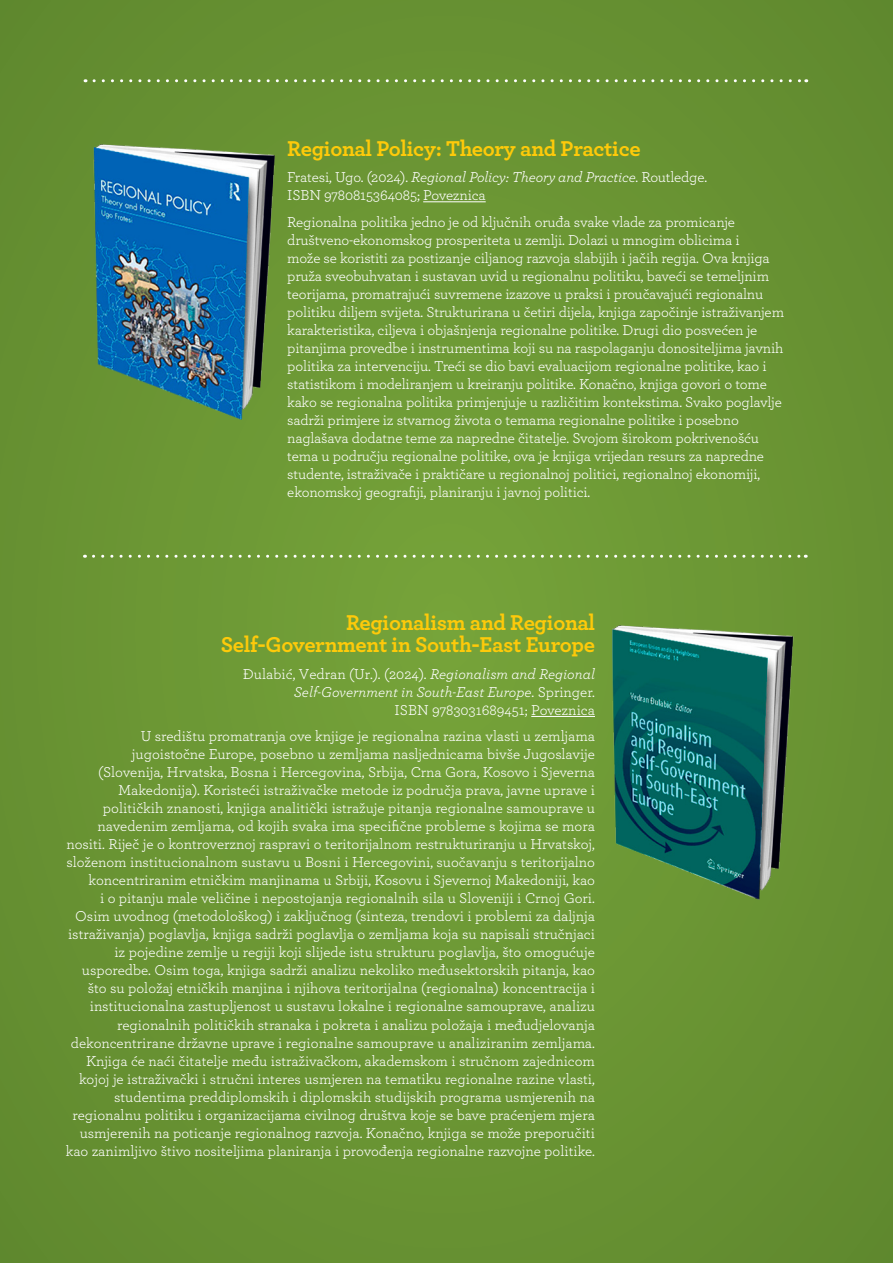
<style>
.page{position:relative;width:893px;height:1263px;background:#699433}
.page>*{position:absolute;margin:0;border:0;box-sizing:border-box;transform-origin:0 0}
.t1{font:700 22.5px/22.5px "Archer Pro";letter-spacing:-.015em;color:#feca0a;text-align:right}
.Tekst-publikacije-D{font:15px/18px "Archer Pro";color:#fff;text-align:right}
.Tekst-publikacije-L{font:15px/18px "Archer Pro";letter-spacing:-.01em;color:#fff}
.s1{font-style:italic}
</style>
<div class="page">
<img style="left:93px;top:144px;width:182px;height:276px">
<hr style="left:423px;top:201px;width:63px;height:1px;background:#fff">
<svg style="left:94px;top:79px;width:713px;height:3px"></svg>
<svg style="left:93px;top:555px;width:713px;height:3px"></svg>
<hr style="left:531px;top:716px;width:64px;height:1px;background:#fff">
<img style="left:612px;top:625px;width:182px;height:275px">
<p class="t1" style="left:287px;top:136px;width:355px">Regional Policy: Theory and Practice</p>
<p class="Tekst-publikacije-L" style="left:287px;top:168px;width:421px">Fratesi, Ugo. (2024). <span class="s1">Regional Policy: Theory and Practice.</span> Routledge.<br>ISBN 9780815364085; Poveznica</p>
<p class="Tekst-publikacije-L" style="left:287px;top:212px;width:498px">Regionalna politika jedno je od ključnih oruđa svake vlade za promicanje društveno-ekonomskog prosperiteta u zemlji. Dolazi u mnogim oblicima i<br>može se koristiti za postizanje ciljanog razvoja slabijih i jačih regija. Ova knjiga pruža sveobuhvatan i sustavan uvid u regionalnu politiku, baveći se temeljnim teorijama, promatrajući suvremene izazove u praksi i proučavajući regionalnu politiku diljem svijeta. Strukturirana u četiri dijela, knjiga započinje istraživanjem karakteristika, ciljeva i objašnjenja regionalne politike. Drugi dio posvećen je pitanjima provedbe i instrumentima koji su na raspolaganju donositeljima javnih politika za intervenciju. Treći se dio bavi evaluacijom regionalne politike, kao i statistikom i modeliranjem u kreiranju politike. Konačno, knjiga govori o tome kako se regionalna politika primjenjuje u različitim kontekstima. Svako poglavlje sadrži primjere iz stvarnog života o temama regionalne politike i posebno naglašava dodatne teme za napredne čitatelje. Svojom širokom pokrivenošću tema u području regionalne politike, ova je knjiga vrijedan resurs za napredne studente, istraživače i praktičare u regionalnoj politici, regionalnoj ekonomiji, ekonomskoj geografiji, planiranju i javnoj politici.</p>
<p class="t1" style="left:221px;top:610px;width:376px">Regionalism and Regional<br>Self-Government in South-East Europe</p>
<p class="Tekst-publikacije-D" style="left:243px;top:664px;width:354px">Đulabić, Vedran (Ur.). (2024). <span class="s1">Regionalism and Regional<br>Self-Government in South-East Europe</span>. Springer.<br>ISBN 9783031689451; Poveznica</p>
<p class="Tekst-publikacije-D" style="left:66px;top:727px;width:531px">U središtu promatranja ove knjige je regionalna razina vlasti u zemljama jugoistočne Europe, posebno u zemljama nasljednicama bivše Jugoslavije (Slovenija, Hrvatska, Bosna i Hercegovina, Srbija, Crna Gora, Kosovo i Sjeverna Makedonija). Koristeći istraživačke metode iz područja prava, javne uprave i političkih znanosti, knjiga analitički istražuje pitanja regionalne samouprave u navedenim zemljama, od kojih svaka ima specifične probleme s kojima se mora nositi. Riječ je o kontroverznoj raspravi o teritorijalnom restrukturiranju u Hrvatskoj, složenom institucionalnom sustavu u Bosni i Hercegovini, suočavanju s teritorijalno koncentriranim etničkim manjinama u Srbiji, Kosovu i Sjevernoj Makedoniji, kao<br>i o pitanju male veličine i nepostojanja regionalnih sila u Sloveniji i Crnoj Gori.<br>Osim uvodnog (metodološkog) i zaključnog (sinteza, trendovi i problemi za daljnja istraživanja) poglavlja, knjiga sadrži poglavlja o zemljama koja su napisali stručnjaci iz pojedine zemlje u regiji koji slijede istu strukturu poglavlja, što omogućuje usporedbe. Osim toga, knjiga sadrži analizu nekoliko međusektorskih pitanja, kao što su položaj etničkih manjina i njihova teritorijalna (regionalna) koncentracija i institucionalna zastupljenost u sustavu lokalne i regionalne samouprave, analizu regionalnih političkih stranaka i pokreta i analizu položaja i međudjelovanja dekoncentrirane državne uprave i regionalne samouprave u analiziranim zemljama.<br>Knjiga će naći čitatelje među istraživačkom, akademskom i stručnom zajednicom kojoj je istraživački i stručni interes usmjeren na tematiku regionalne razine vlasti, studentima preddiplomskih i diplomskih studijskih programa usmjerenih na regionalnu politiku i organizacijama civilnog društva koje se bave praćenjem mjera usmjerenih na poticanje regionalnog razvoja. Konačno, knjiga se može preporučiti kao zanimljivo štivo nositeljima planiranja i provođenja regionalne razvojne politike.</p>
</div>
